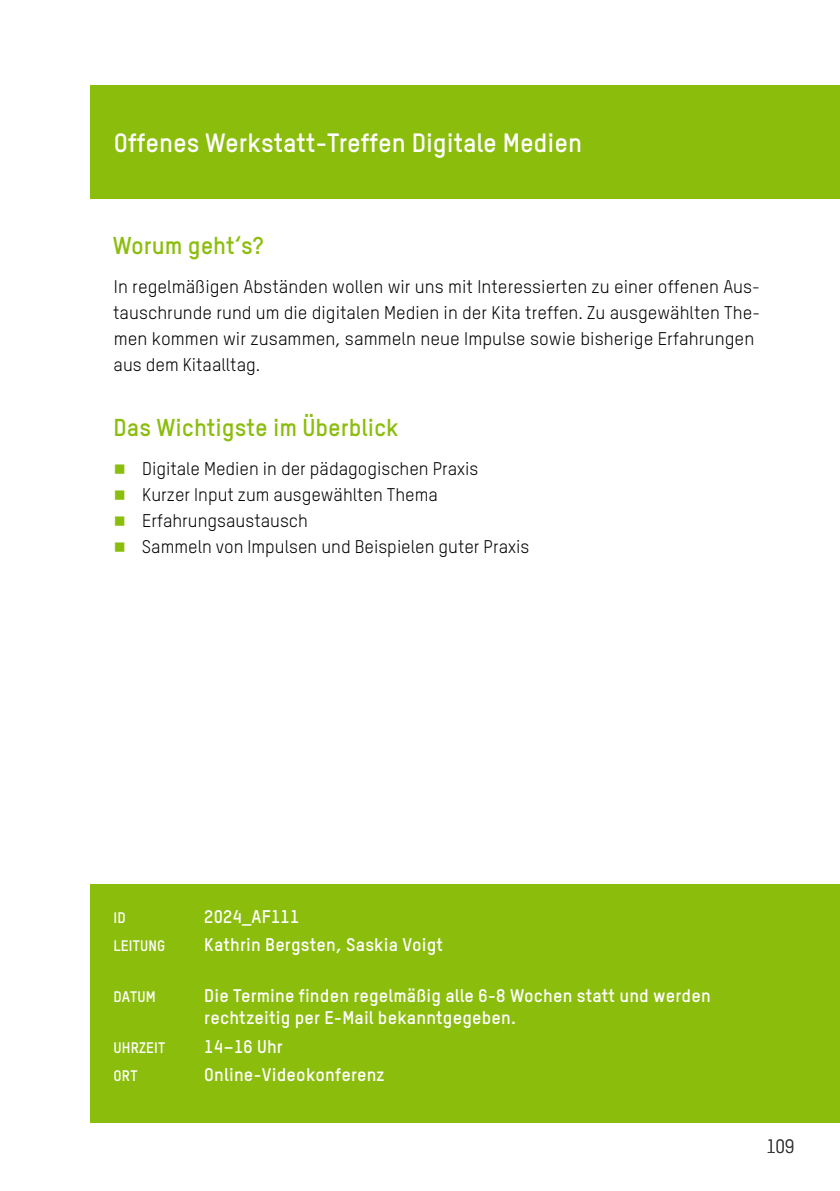
<style>
.page{position:relative;width:840px;height:1191px;background:#fff}
.page>*{position:absolute;margin:0;border:0;box-sizing:border-box;transform-origin:0 0}
.t1{font:700 26px "TSTAR";color:#fff}
.t2{font:700 24px "TSTAR";color:#8bbd0d}
.t3{font:19px "TSTAR";color:#383937}
.t4{font:18px/26px "TSTAR";color:#000}
.t5{font:700 18px/22px "TSTAR";letter-spacing:.01em;color:#fff}
.t6{font:700 15px "TSTAR";letter-spacing:.01em;color:#fff}
</style>
<div class="page">
<div style="left:91px;top:85px;width:748px;height:113px;background:#8bbd0d"></div>
<div style="left:91px;top:884px;width:748px;height:239px;background:#8bbd0d"></div>
<h1 class="t1" style="left:114px;top:126px;width:469px">Offenes Werkstatt-Treffen Digitale Medien</h1>
<h2 class="t2" style="left:113px;top:230px;width:152px">Worum geht‘s?</h2>
<p class="t4" style="left:113px;top:273px;width:648px">In regelmäßigen Abständen wollen wir uns mit Interessierten zu einer offenen Aus&shy;tauschrunde rund um die digitalen Medien in der Kita treffen. Zu ausgewählten The&shy;men kommen wir zusammen, sammeln neue Impulse sowie bisherige Erfahrungen aus dem Kitaalltag.</p>
<h2 class="t2" style="left:114px;top:412px;width:286px">Das Wichtigste im Überblick</h2>
<p class="t4" style="left:142px;top:455px;width:389px">Digitale Medien in der pädagogischen Praxis Kurzer Input zum ausgewählten Thema Erfahrungsaustausch<br>Sammeln von Impulsen und Beispielen guter Praxis</p>
<p class="t6" style="left:113px;top:908px;width:14px">ID</p>
<p class="t5" style="left:204px;top:905px;width:96px">2024_AF111</p>
<p class="t6" style="left:113px;top:936px;width:53px">LEITUNG</p>
<p class="t5" style="left:204px;top:933px;width:240px">Kathrin Bergsten, Saskia Voigt</p>
<p class="t6" style="left:113px;top:987px;width:44px">DATUM</p>
<p class="t5" style="left:204px;top:984px;width:507px">Die Termine finden regelmäßig alle 6-8 Wochen statt und werden rechtzeitig per E-Mail bekanntgegeben.</p>
<p class="t6" style="left:113px;top:1038px;width:53px">UHRZEIT</p>
<p class="t5" style="left:204px;top:1035px;width:80px">14–16 Uhr</p>
<p class="t6" style="left:113px;top:1066px;width:26px">ORT</p>
<p class="t5" style="left:204px;top:1063px;width:182px">Online-Videokonferenz</p>
<p class="t3" style="left:766px;top:1134px;width:30px">109</p>
</div>
